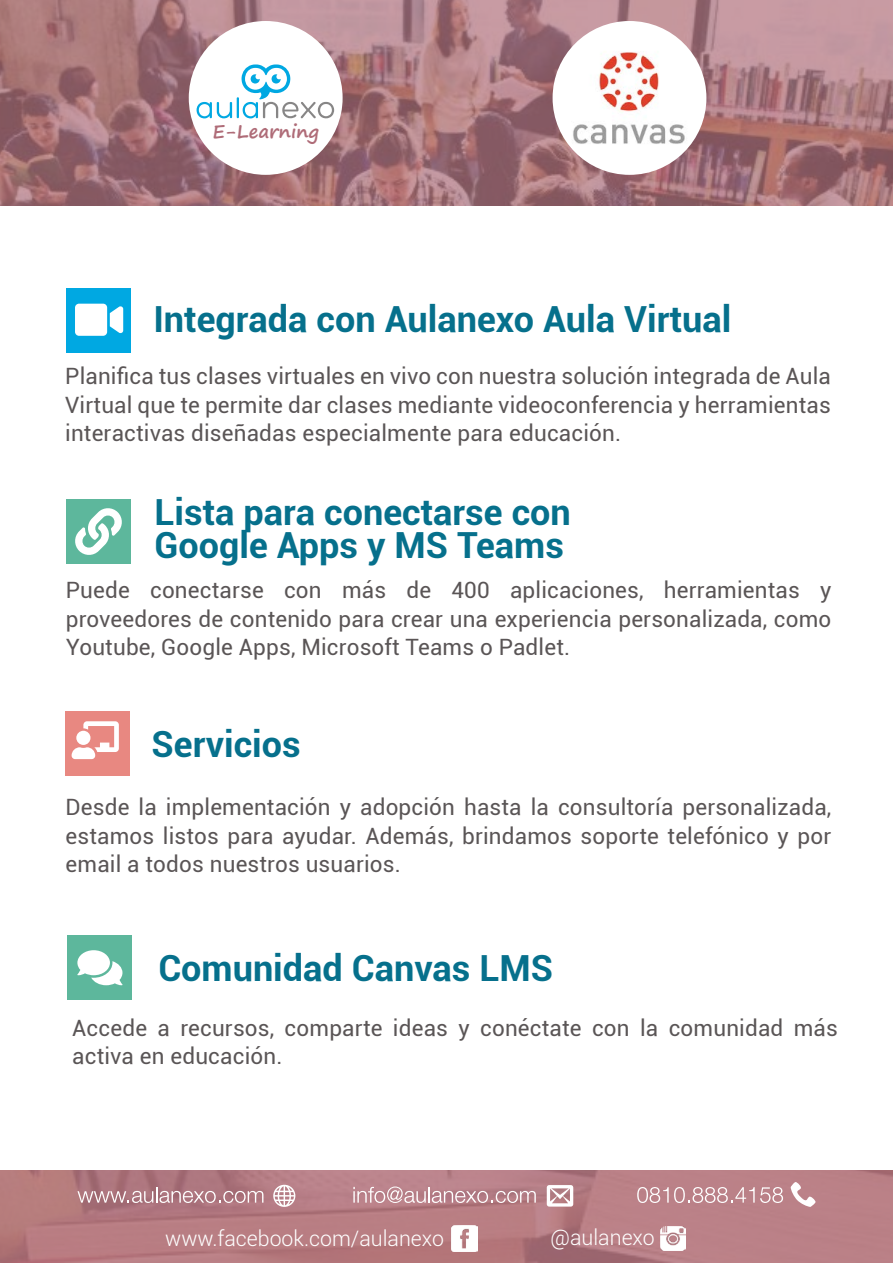
<style>
.page{position:relative;width:893px;height:1263px;background:#fff}
.page>*{position:absolute;margin:0;border:0;box-sizing:border-box;transform-origin:0 0}
.t1{font:700 36px/33px "Roboto";color:#06708c}
.t2{font:22.5px/28.5px "Roboto";letter-spacing:.005em;color:#5a5556;text-align:justify}
.t3{font:300 21.3px "Roboto";color:#fff}
.t4{font:700 18.45px "Segoe Print";color:#af6c78}
</style>
<div class="page">
<svg style="left:0;top:1170px;width:893px;height:93px;background:#b67c82"></svg>
<svg style="left:273px;top:1185px;width:22px;height:22px"></svg>
<svg style="left:77px;top:1187px;width:186px;height:16px;background:#bc9097"></svg>
<svg style="left:547px;top:1185px;width:26px;height:21px"></svg>
<svg style="left:353px;top:1186px;width:183px;height:17px;background:#c69ba1"></svg>
<svg style="left:791px;top:1182px;width:24px;height:25px"></svg>
<svg style="left:637px;top:1187px;width:146px;height:16px;background:#cb9fa4"></svg>
<img style="left:451px;top:1226px;width:26px;height:25px">
<img style="left:661px;top:1226px;width:24px;height:25px">
<div style="left:66px;top:288px;width:65px;height:65px;background:#00a8e2"></div>
<svg style="left:75px;top:304px;width:48px;height:32px;background:#d6f1fa"></svg>
<svg style="left:0;top:0;width:893px;height:206px;background:#a6777d"></svg>
<div style="left:189px;top:21px;width:154px;height:154px;background:#fff;border-radius:50%"></div>
<svg style="left:196px;top:102px;width:36px;height:17px"></svg>
<hr style="left:237px;top:97px;width:2px;height:21px;background:#00a8e2">
<svg style="left:241px;top:64px;width:93px;height:55px"></svg>
<div style="left:553px;top:21px;width:153px;height:154px;background:#fff;border-radius:50%"></div>
<img style="left:573px;top:52px;width:112px;height:92px">
<div style="left:66px;top:499px;width:65px;height:65px;background:#5db79c"></div>
<svg style="left:75px;top:508px;width:47px;height:47px"></svg>
<div style="left:65px;top:711px;width:65px;height:64px;background:#e88881"></div>
<svg style="left:72px;top:721px;width:47px;height:38px"></svg>
<div style="left:67px;top:935px;width:65px;height:65px;background:#5db79c"></div>
<svg style="left:77px;top:950px;width:46px;height:35px"></svg>
<p class="t4" style="left:212px;top:115px;width:108px">E-Learning</p>
<h1 class="t1" style="left:153px;top:301px;width:580px">Integrada con Aulanexo Aula Virtual</h1>
<p class="t2" style="left:65px;top:361px;width:767px">Planifica tus clases virtuales en vivo con nuestra solución integrada de Aula Virtual que te permite dar clases mediante videoconferencia y herramientas interactivas diseñadas especialmente para educación.</p>
<h1 class="t1" style="left:155px;top:494px;width:418px">Lista para conectarse con<br>Google Apps y MS Teams</h1>
<p class="t2" style="left:66px;top:575px;width:767px">Puede conectarse con más de 400 aplicaciones, herramientas y proveedores de contenido para crear una experiencia personalizada, como Youtube, Google Apps, Microsoft Teams o Padlet.</p>
<h1 class="t1" style="left:152px;top:727px;width:151px">Servicios</h1>
<p class="t2" style="left:66px;top:792px;width:767px">Desde la implementación y adopción hasta la consultoría personalizada, estamos listos para ayudar. Además, brindamos soporte telefónico y por email a todos nuestros usuarios.</p>
<h1 class="t1" style="left:158px;top:950px;width:396px">Comunidad Canvas LMS</h1>
<p class="t2" style="left:72px;top:1013px;width:767px">Accede a recursos, comparte ideas y conéctate con la comunidad más activa en educación.</p>
<p class="t3" style="left:165px;top:1223px;width:280px">www.facebook.com/aulanexo</p>
<p class="t3" style="left:551px;top:1223px;width:106px">@aulanexo</p>
</div>
